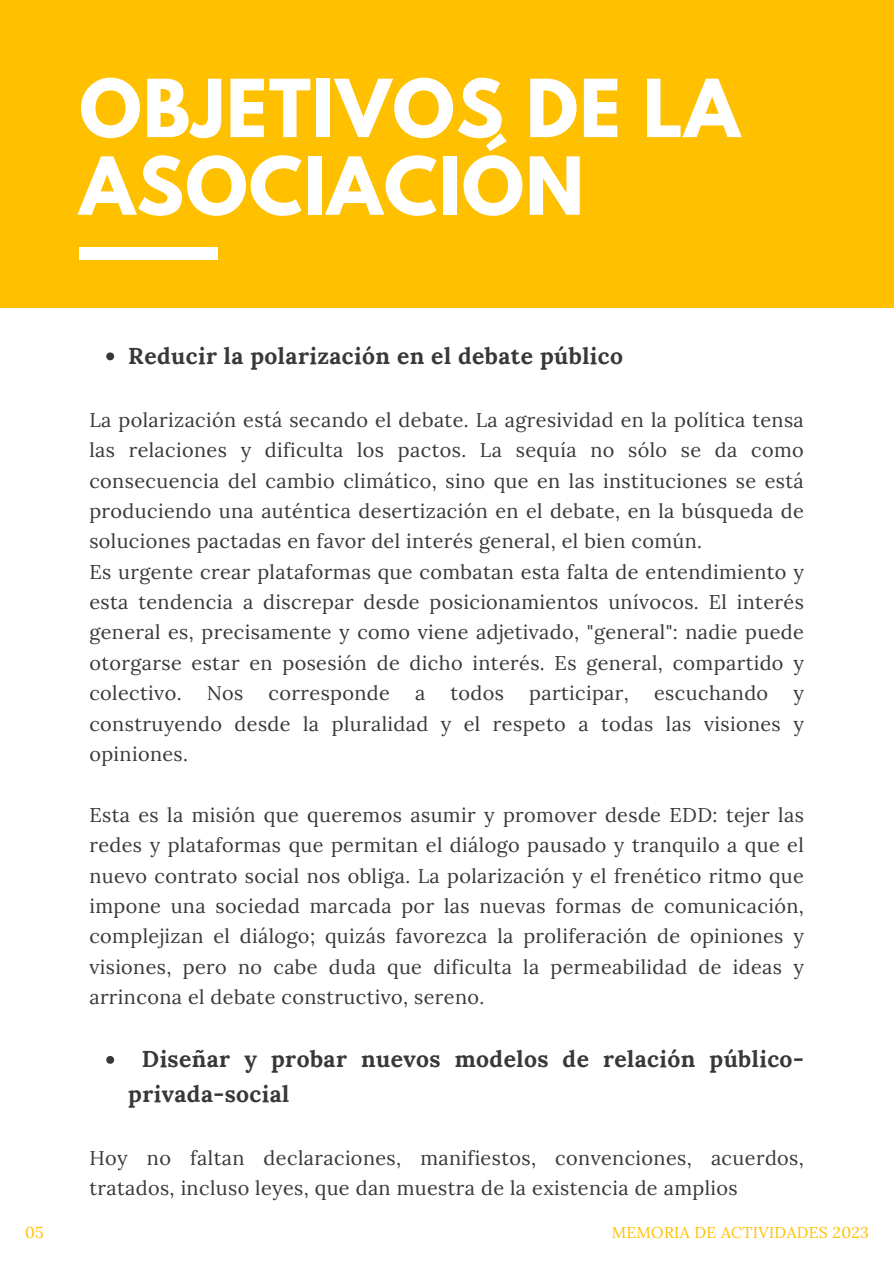
<style>
.page{position:relative;width:894px;height:1264px;background:#fff}
.page>*{position:absolute;margin:0;border:0;box-sizing:border-box;transform-origin:0 0}
.t1{font:700 70.8px/77.7px "League Spartan";letter-spacing:.02em;color:#fff}
.t2{font:700 22.8px/34.8px "Lora";letter-spacing:.02em;color:#383838}
.t3{font:19.8px/30.3px "Lora";letter-spacing:.02em;color:#383838}
.t4{font:15.75px "Lora";letter-spacing:.02em;color:#ffc000}
</style>
<div class="page">
<div style="left:0;top:0;width:893px;height:307px;background:#ffc000"></div>
<div style="left:79px;top:247px;width:139px;height:13px;background:#fff"></div>
<svg style="left:106px;top:352px;width:8px;height:8px"></svg>
<svg style="left:106px;top:1055px;width:8px;height:8px"></svg>
<h1 class="t1" style="left:79px;top:79px;width:661px">OBJETIVOS DE LA<br>ASOCIACIÓN</h1>
<p class="t2" style="left:128px;top:338px;width:496px">Reducir la polarización en el debate público</p>
<p class="t3" style="left:89px;top:404px;width:715px">La polarización está secando el debate. La agresividad en la política tensa las relaciones y dificulta los pactos. La sequía no sólo se da como consecuencia del cambio climático, sino que en las instituciones se está produciendo una auténtica desertización en el debate, en la búsqueda de soluciones pactadas en favor del interés general, el bien común.<br>Es urgente crear plataformas que combatan esta falta de entendimiento y esta tendencia a discrepar desde posicionamientos unívocos. El interés general es, precisamente y como viene adjetivado, "general": nadie puede otorgarse estar en posesión de dicho interés. Es general, compartido y colectivo.</p>
<p class="t3" style="left:207px;top:678px;width:38px">Nos</p>
<p class="t3" style="left:268px;top:678px;width:123px">corresponde</p>
<p class="t3" style="left:415px;top:678px;width:12px">a</p>
<p class="t3" style="left:450px;top:678px;width:55px">todos</p>
<p class="t3" style="left:529px;top:678px;width:101px">participar,</p>
<p class="t3" style="left:654px;top:678px;width:116px">escuchando</p>
<p class="t3" style="left:89px;top:678px;width:715px;text-align:justify;text-indent:703px">y construyendo desde la pluralidad y el respeto a todas las visiones y opiniones.</p>
<p class="t3" style="left:89px;top:799px;width:715px;text-align:justify">Esta es la misión que queremos asumir y promover desde EDD: tejer las redes y plataformas que permitan el diálogo pausado y tranquilo a que el nuevo contrato social nos obliga. La polarización y el frenético ritmo que impone una sociedad marcada por las nuevas formas de comunicación, complejizan el diálogo; quizás favorezca la proliferación de opiniones y visiones, pero no cabe duda que dificulta la permeabilidad de ideas y arrincona el debate constructivo, sereno.</p>
<p class="t2" style="left:128px;top:1041px;width:677px;text-indent:14px">Diseñar y probar nuevos modelos de relación público&shy;privada-social</p>
<p class="t3" style="left:89px;top:1142px;width:715px">Hoy no faltan declaraciones, manifiestos, convenciones, acuerdos, tratados, incluso leyes, que dan muestra de la existencia de amplios</p>
<p class="t4" style="left:25px;top:1221px;width:20px">05</p>
<p class="t4" style="left:611px;top:1221px;width:259px">MEMORIA DE ACTIVIDADES 2023</p>
</div>
